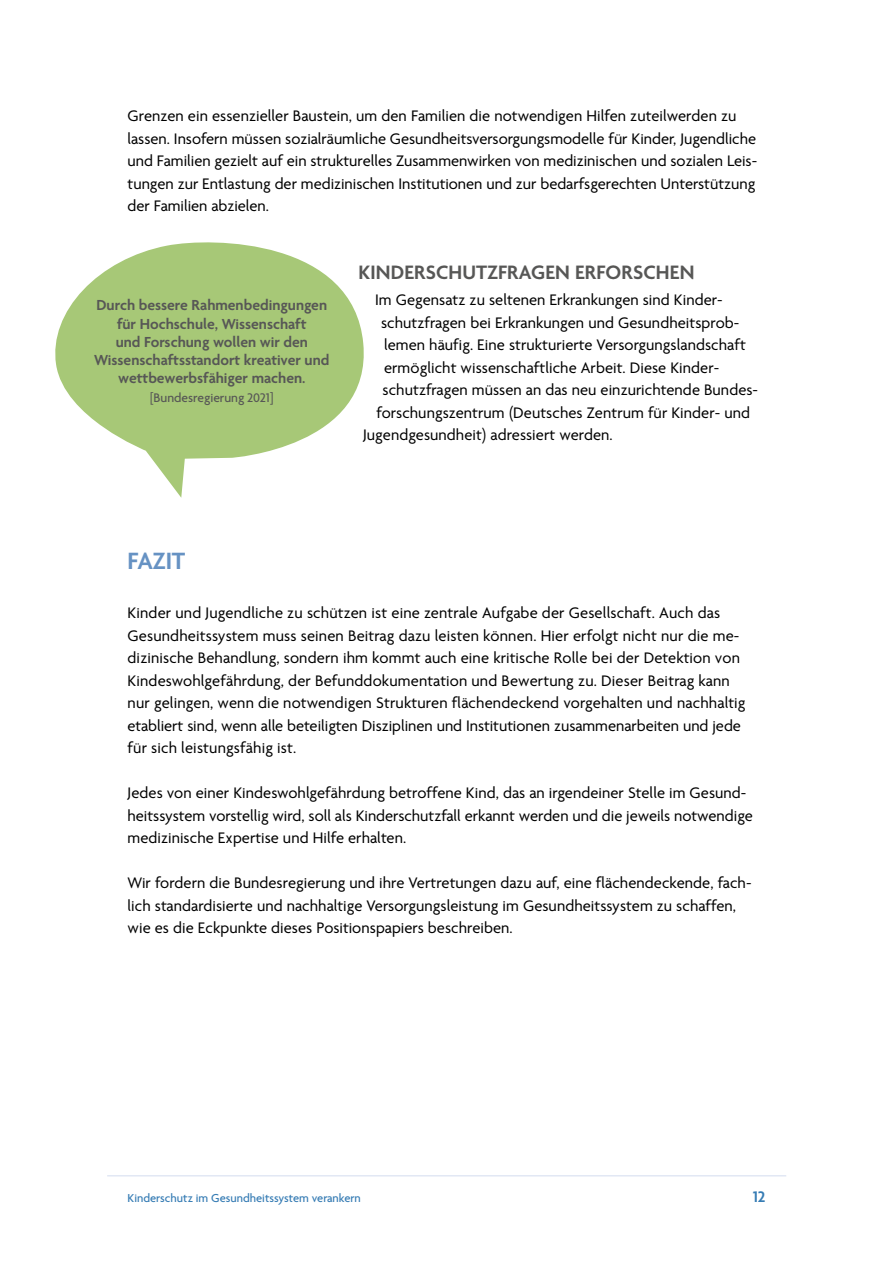
<style>
.page{position:relative;width:893px;height:1263px;background:#fff}
.page>*{position:absolute;margin:0;border:0;box-sizing:border-box;transform-origin:0 0}
.t1{font:600 25.5px "Agenda One";letter-spacing:-.005em;color:#6692c3}
.t2{font:600 21px "Agenda One";letter-spacing:.005em;color:#575756}
.t3{font:16.5px/22.5px "Agenda One";letter-spacing:.005em;color:#000}
.t4{font:600 16.5px "Agenda One";color:#367cb4}
.t5{font:600 15.75px/18px "Agenda One";color:#575756;text-align:center}
.t6{font:500 13.5px "Agenda One";color:#575756}
.t7{font:500 12.45px "Agenda One";color:#367cb4}
</style>
<div class="page">
<hr style="left:107px;top:1175px;width:679px;height:1px;background:#dae2f1">
<svg style="left:55px;top:242px;width:309px;height:256px;fill:#a7c877"></svg>
<p class="t3" style="left:128px;top:105px;width:631px">Grenzen ein essenzieller Baustein, um den Familien die notwendigen Hilfen zuteilwerden zu lassen. Insofern müssen sozialräumliche Gesundheitsversorgungsmodelle für Kinder, Jugendliche und Familien gezielt auf ein strukturelles Zusammenwirken von medizinischen und sozialen Leis&shy;tungen zur Entlastung der medizinischen Institutionen und zur bedarfsgerechten Unterstützung der Familien abzielen.</p>
<p class="t5" style="left:94px;top:297px;width:237px">Durch bessere Rahmenbedingungen für Hochschule, Wissenschaft<br>und Forschung wollen wir den<br>Wissenschaftsstandort kreativer und wettbewerbsfähiger machen.</p>
<p class="t6" style="left:150px;top:390px;width:125px">[Bundesregierung 2021]</p>
<p class="t2" style="left:359px;top:260px;width:337px">KINDERSCHUTZFRAGEN ERFORSCHEN</p>
<p class="t3" style="left:375px;top:289px;width:349px">Im Gegensatz zu seltenen Erkrankungen sind Kinder-</p>
<p class="t3" style="left:381px;top:312px;width:360px">schutzfragen bei Erkrankungen und Gesundheitsprob-</p>
<p class="t3" style="left:384px;top:334px;width:363px">lemen häufig. Eine strukturierte Versorgungslandschaft</p>
<p class="t3" style="left:384px;top:357px;width:337px">ermöglicht wissenschaftliche Arbeit. Diese Kinder-</p>
<p class="t3" style="left:383px;top:379px;width:377px">schutzfragen müssen an das neu einzurichtende Bundes-</p>
<p class="t3" style="left:377px;top:402px;width:375px">forschungszentrum (Deutsches Zentrum für Kinder- und</p>
<p class="t3" style="left:363px;top:424px;width:251px">Jugendgesundheit) adressiert werden.</p>
<h1 class="t1" style="left:128px;top:547px;width:59px">FAZIT</h1>
<p class="t3" style="left:128px;top:602px;width:619px">Kinder und Jugendliche zu schützen ist eine zentrale Aufgabe der Gesellschaft. Auch das Gesundheitssystem muss seinen Beitrag dazu leisten können. Hier erfolgt nicht nur die me&shy;dizinische Behandlung, sondern ihm kommt auch eine kritische Rolle bei der Detektion von Kindeswohlgefährdung, der Befunddokumentation und Bewertung zu. Dieser Beitrag kann nur gelingen, wenn die notwendigen Strukturen flächendeckend vorgehalten und nachhaltig etabliert sind, wenn alle beteiligten Disziplinen und Institutionen zusammenarbeiten und jede für sich leistungsfähig ist.</p>
<p class="t3" style="left:128px;top:782px;width:627px">Jedes von einer Kindeswohlgefährdung betroffene Kind, das an irgendeiner Stelle im Gesund&shy;heitssystem vorstellig wird, soll als Kinderschutzfall erkannt werden und die jeweils notwendige medizinische Expertise und Hilfe erhalten.</p>
<p class="t3" style="left:128px;top:872px;width:625px">Wir fordern die Bundesregierung und ihre Vertretungen dazu auf, eine flächendeckende, fach&shy;lich standardisierte und nachhaltige Versorgungsleistung im Gesundheitssystem zu schaffen, wie es die Eckpunkte dieses Positionspapiers beschreiben.</p>
<p class="t7" style="left:128px;top:1191px;width:235px">Kinderschutz im Gesundheitssystem verankern</p>
<p class="t4" style="left:753px;top:1188px;width:14px">12</p>
</div>
